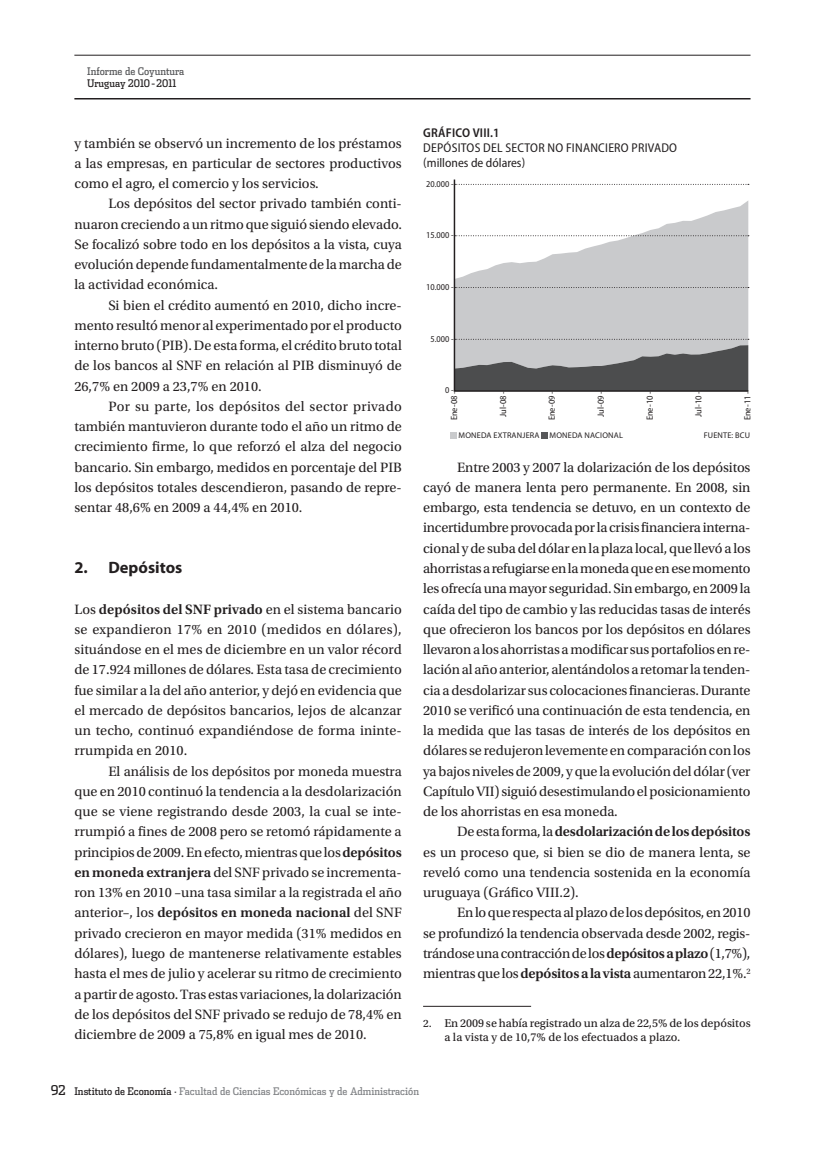
<style>
.page{position:relative;width:826px;height:1150px;background:#fff}
.page>*{position:absolute;margin:0;border:0;box-sizing:border-box;transform-origin:0 0}
.t1{font:700 16.5px "Myriad Pro";color:#231f20}
.t2{font:14.25px/20.2px "Utopia Std";color:#231f20;text-align:justify}
.t3{font:semi-condensed 12.75px/15.3px "Myriad Pro";letter-spacing:.02em;color:#231f20}
.t4{font:600 semi-condensed 12.75px "Myriad Pro";letter-spacing:.02em;color:#231f20}
.t5{font:12px/13.5px "Utopia Std Capt";letter-spacing:-.005em;color:#231f20}
.t6{font:10.5px "Dispatch Cond";color:#808285}
.t7{font:10.5px "Dispatch Cond";color:#57585a}
.t8{font:10.5px "Dispatch Cond";color:#231f20}
.t9{font:semi-condensed 9px "Myriad Pro";color:#231f20}
.t10{font:8.25px "Myriad Pro";letter-spacing:.02em;color:#231f20}
.s1{font-weight:600}
.s2{font-size:11.25px}
.s3{font-size:13.5px;color:#231f20}
.s4{color:#231f20}
</style>
<div class="page">
<hr style="left:74px;top:55px;width:676px;height:1px;background:#231f20">
<hr style="left:74px;top:98px;width:676px;height:1px;background:#231f20">
<hr style="left:423px;top:1005px;width:108px;height:1px;background:#231f20">
<div style="left:450px;top:432px;width:7px;height:6px;background:#c9cacc"></div>
<div style="left:541px;top:432px;width:7px;height:6px;background:#57585a"></div>
<svg style="left:453px;top:179px;width:297px;height:213px"></svg>
<p class="t7" style="left:87px;top:67px;width:98px">Informe de Coyuntura</p>
<p class="t8" style="left:87px;top:79px;width:91px">Uruguay 2010 - 2011</p>
<p class="t2" style="left:74px;top:134px;width:329px">y también se observó un incremento de los préstamos a las empresas, en particular de sectores productivos como el agro, el comercio y los servicios.</p>
<p class="t2" style="left:74px;top:194px;width:329px;text-indent:34px">Los depósitos del sector privado también conti&shy;nuaron creciendo a un ritmo que siguió siendo elevado.<br>Se focalizó sobre todo en los depósitos a la vista, cuya evolución depende fundamentalmente de la marcha de la actividad económica.</p>
<p class="t2" style="left:74px;top:296px;width:329px;text-indent:34px">Si bien el crédito aumentó en 2010, dicho incre&shy;mento resultó menor al experimentado por el producto interno bruto (PIB). De esta forma, el crédito bruto total de los bancos al SNF en relación al PIB disminuyó de 26,7% en 2009 a 23,7% en 2010.</p>
<p class="t2" style="left:74px;top:397px;width:329px;text-indent:34px">Por su parte, los depósitos del sector privado también mantuvieron durante todo el año un ritmo de crecimiento firme, lo que reforzó el alza del negocio bancario. Sin embargo, medidos en porcentaje del PIB los depósitos totales descendieron, pasando de repre&shy;sentar 48,6% en 2009 a 44,4% en 2010.</p>
<p class="t1" style="left:74px;top:561px;width:109px">2. Depósitos</p>
<p class="t2" style="left:74px;top:599px;width:329px">Los <span class="s1">depósitos del SNF privado</span> en el sistema bancario se expandieron 17% en 2010 (medidos en dólares), situándose en el mes de diciembre en un valor récord de 17.924 millones de dólares. Esta tasa de crecimiento fue similar a la del año anterior, y dejó en evidencia que el mercado de depósitos bancarios, lejos de alcanzar un techo, continuó expandiéndose de forma ininte&shy;rrumpida en 2010.</p>
<p class="t2" style="left:74px;top:761px;width:329px;text-indent:34px">El análisis de los depósitos por moneda muestra que en 2010 continuó la tendencia a la desdolarización que se viene registrando desde 2003, la cual se inte&shy;rrumpió a fines de 2008 pero se retomó rápidamente a principios de 2009. En efecto, mientras que los <span class="s1">depósitos en moneda extranjera</span> del SNF privado se incrementa&shy;ron 13% en 2010 –una tasa similar a la registrada el año anterior–, los <span class="s1">depósitos en moneda nacional</span> del SNF privado crecieron en mayor medida (31% medidos en dólares), luego de mantenerse relativamente estables hasta el mes de julio y acelerar su ritmo de crecimiento a partir de agosto. Tras estas variaciones, la dolarización de los depósitos del SNF privado se redujo de 78,4% en diciembre de 2009 a 75,8% en igual mes de 2010.</p>
<p class="t4" style="left:423px;top:128px;width:78px">GRÁFICO VIII.1</p>
<p class="t3" style="left:423px;top:141px;width:255px">DEPÓSITOS DEL SECTOR NO FINANCIERO PRIVADO (millones de dólares)</p>
<p class="t9" style="left:426px;top:180px;width:29px">20.000 -</p>
<p class="t9" style="left:426px;top:232px;width:29px">15.000 -</p>
<p class="t9" style="left:426px;top:283px;width:29px">10.000 -</p>
<p class="t9" style="left:430px;top:335px;width:25px">5.000 -</p>
<p class="t9" style="left:445px;top:387px;width:10px">0 -</p>
<p class="t9" style="left:451px;top:420px;width:31px;rotate:-90deg">Ene-08 -</p>
<p class="t9" style="left:500px;top:417px;width:27px;rotate:-90deg">Jul-08 -</p>
<p class="t9" style="left:548px;top:420px;width:31px;rotate:-90deg">Ene-09 -</p>
<p class="t9" style="left:597px;top:417px;width:27px;rotate:-90deg">Jul-09 -</p>
<p class="t9" style="left:646px;top:420px;width:31px;rotate:-90deg">Ene-10 -</p>
<p class="t9" style="left:695px;top:417px;width:27px;rotate:-90deg">Jul-10 -</p>
<p class="t9" style="left:744px;top:420px;width:31px;rotate:-90deg">Ene-11 -</p>
<p class="t10" style="left:459px;top:432px;width:166px">MONEDA EXTRANJERA MONEDA NACIONAL</p>
<p class="t10" style="left:704px;top:432px;width:48px">FUENTE: BCU</p>
<p class="t2" style="left:423px;top:458px;width:329px;text-indent:34px">Entre 2003 y 2007 la dolarización de los depósitos cayó de manera lenta pero permanente. En 2008, sin embargo, esta tendencia se detuvo, en un contexto de incertidumbre provocada por la crisis financiera interna&shy;cional y de suba del dólar en la plaza local, que llevó a los ahorristas a refugiarse en la moneda que en ese momento les ofrecía una mayor seguridad. Sin embargo, en 2009 la caída del tipo de cambio y las reducidas tasas de interés que ofrecieron los bancos por los depósitos en dólares llevaron a los ahorristas a modificar sus portafolios en re&shy;lación al año anterior, alentándolos a retomar la tenden&shy;cia a desdolarizar sus colocaciones financieras. Durante 2010 se verificó una continuación de esta tendencia, en la medida que las tasas de interés de los depósitos en dólares se redujeron levemente en comparación con los ya bajos niveles de 2009, y que la evolución del dólar (ver Capítulo VII) siguió desestimulando el posicionamiento de los ahorristas en esa moneda.</p>
<p class="t2" style="left:423px;top:822px;width:329px;text-indent:34px">De esta forma, la <span class="s1">desdolarización de los depósitos </span>es un proceso que, si bien se dio de manera lenta, se reveló como una tendencia sostenida en la economía uruguaya (Gráfico VIII.2).</p>
<p class="t2" style="left:423px;top:903px;width:329px;text-indent:34px">En lo que respecta al plazo de los depósitos, en 2010 se profundizó la tendencia observada desde 2002, regis&shy;trándose una contracción de los <span class="s1">depósitosa plazo</span> (1,7%), mientras que los <span class="s1">depósitos a la vista</span> aumentaron 22,1%.<sup>2</sup></p>
<p class="t5" style="left:444px;top:1017px;width:308px;text-indent:-21px"><span class="s2">2.</span> En 2009 se había registrado un alza de 22,5% de los depósitos a la vista y de 10,7% de los efectuados a plazo.</p>
<p class="t6" style="left:51px;top:1087px;width:370px"><span class="s3">92</span> <span class="s4">Instituto de Economía</span> <sup>.</sup> Facultad de Ciencias Económicas y de Administración</p>
</div>
